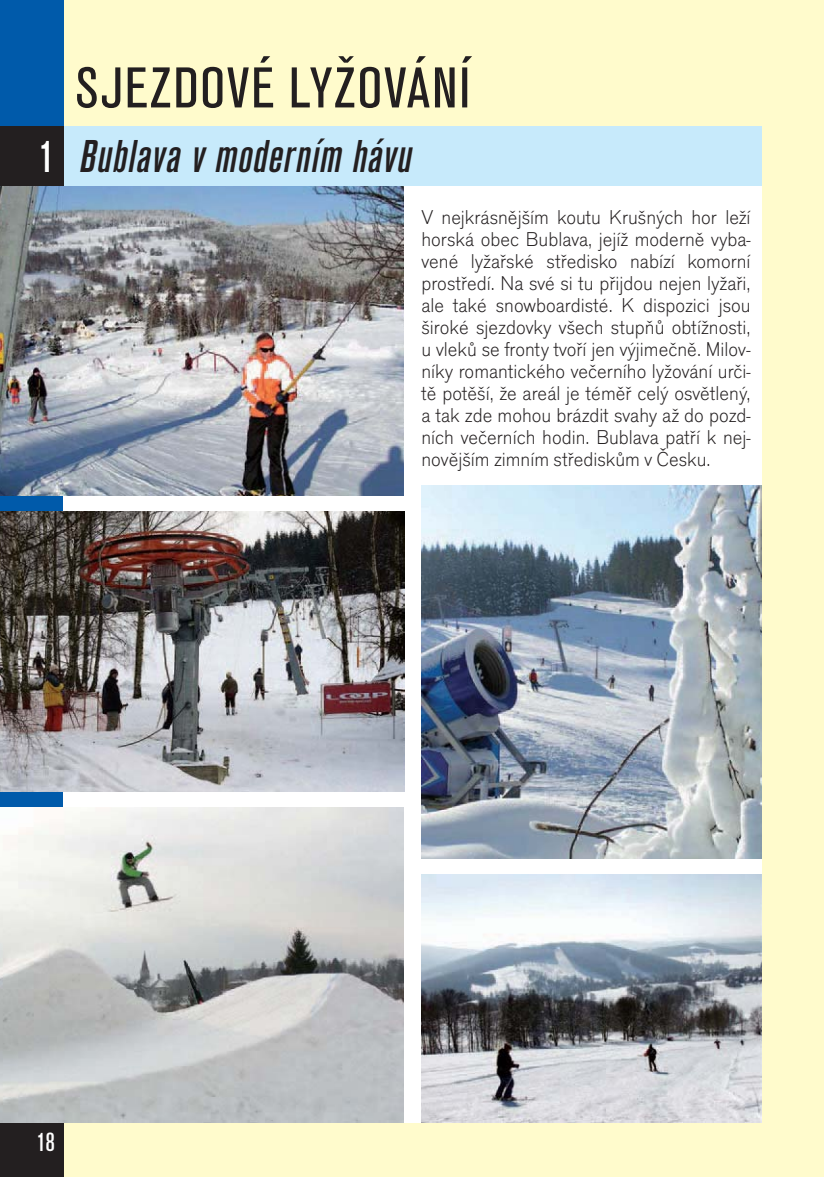
<style>
.page{position:relative;width:824px;height:1177px;background:#fff}
.page>*{position:absolute;margin:0;border:0;box-sizing:border-box;transform-origin:0 0}
.t1{font:60px "Accius TEE Regu Narr";letter-spacing:.025em;color:#231f20}
.t2{font:italic 500 condensed 48px "Accius TEE";color:#231f20}
.t3{font:500 condensed 28px "Accius TEE";color:#fff}
.t4{font:20.8px/22px "Accius TEE Ligh";color:#231f20;text-align:justify}
.s1{font-style:normal;color:#fff}
</style>
<div class="page">
<div style="left:0;top:0;width:823px;height:1177px;background:#fffbcc"></div>
<div style="left:0;top:1123px;width:64px;height:54px;background:#231f20"></div>
<div style="left:0;top:0;width:64px;height:1123px;background:#005aaa"></div>
<div style="left:64px;top:159px;width:697px;height:964px;background:#fff"></div>
<img style="left:421px;top:874px;width:340px;height:249px">
<img style="left:0;top:807px;width:404px;height:316px">
<img style="left:421px;top:486px;width:340px;height:372px">
<img style="left:0;top:186px;width:404px;height:309px">
<img style="left:0;top:511px;width:404px;height:280px">
<div style="left:64px;top:126px;width:697px;height:60px;background:#c7eafb"></div>
<div style="left:0;top:126px;width:64px;height:60px;background:#231f20"></div>
<h1 class="t1" style="left:75px;top:64px;width:396px">SJEZDOVÉ LYŽOVÁNÍ</h1>
<h2 class="t2" style="left:38px;top:137px;width:382px"><span class="s1">1</span> Bublava v moderním hávu</h2>
<p class="t4" style="left:421px;top:208px;width:330px">V nejkrásnějším koutu Krušných hor leží horská obec Bublava, jejíž moderně vyba&shy;vené lyžařské středisko nabízí komorní prostředí. Na své si tu přijdou nejen lyžaři, ale také snowboardisté. K dispozici jsou široké sjezdovky všech stupňů obtížnosti, u vleků se fronty tvoří jen výjimečně. Milov&shy;níky romantického večerního lyžování urči&shy;tě potěší, že areál je téměř celý osvětlený, a tak zde mohou brázdit svahy až do pozd&shy;ních večerních hodin. Bublava patří k nej&shy;novějším zimním střediskům v Česku.</p>
<h3 class="t3" style="left:36px;top:1130px;width:21px">18</h3>
</div>
